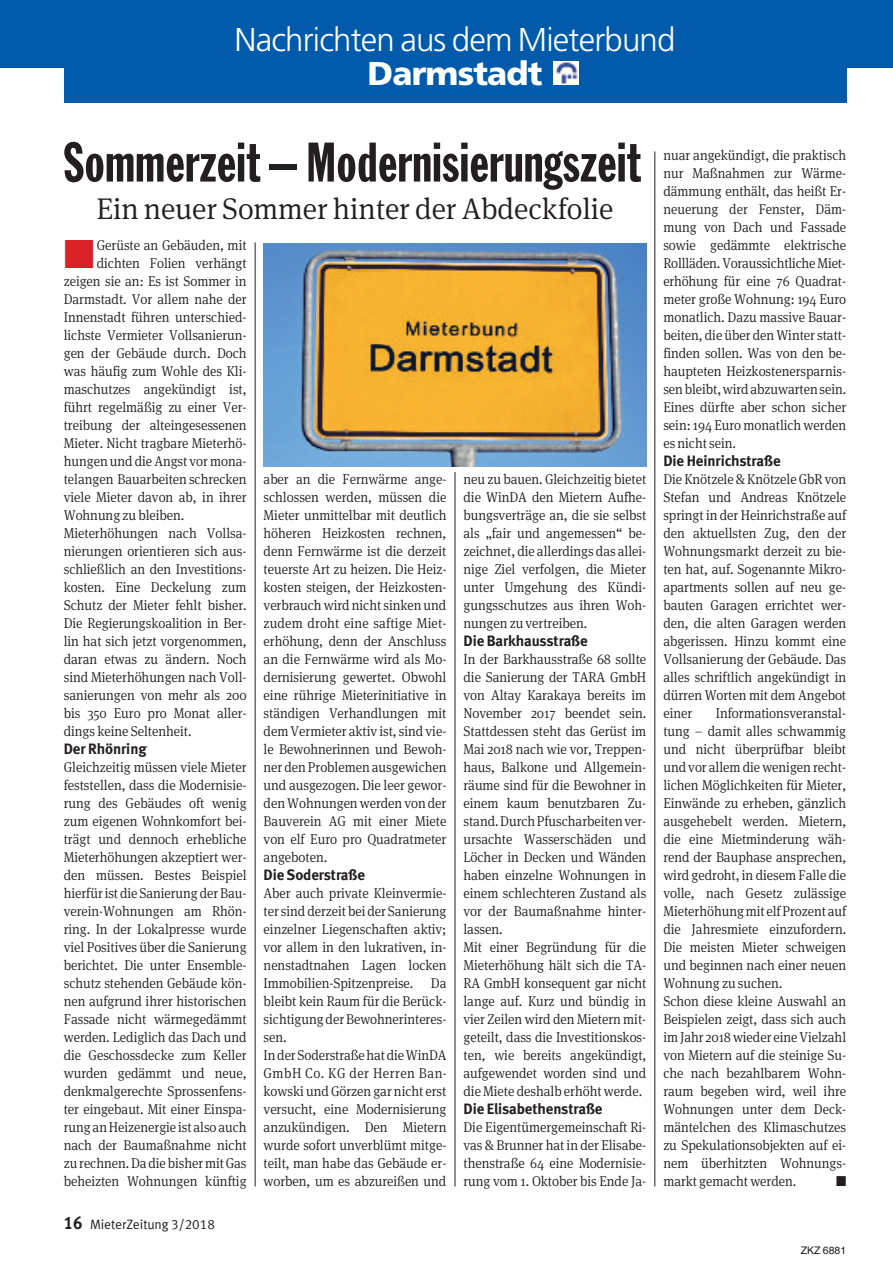
<style>
.page{position:relative;width:893px;height:1263px;background:#fff}
.page>*{position:absolute;margin:0;border:0;box-sizing:border-box;transform-origin:0 0}
.t1{font:54.75px "Franklin Gothic Extra Cond";letter-spacing:.01em;color:#231f20}
.t2{font:300 33px "Frutiger";letter-spacing:-.025em;color:#fff}
.t3{font:900 33px "Frutiger";letter-spacing:-.025em;color:#fff}
.t4{font:300 30px "Meta Serif OT";letter-spacing:-.005em;color:#231f20}
.t5{font:700 15px "VZ Meta LF";letter-spacing:-.005em;color:#231f20}
.t6{font:300 14.25px/18px "Meta Serif OT";letter-spacing:-.005em;color:#231f20;text-align:justify;scale:.94 1}
.t7{font:14.25px "Zapf Dingbats";color:#231f20;scale:.94 1}
.t8{font:13.5px "VZ Meta LF";color:#231f20}
.t9{font:10.5px "Helvetica";color:#231f20}
.s1{color:#db2128}
.s2{font-weight:700;font-size:18px}
</style>
<div class="page">
<hr style="left:255px;top:242px;width:1px;height:944px;background:#231f20">
<hr style="left:455px;top:472px;width:1px;height:714px;background:#231f20">
<hr style="left:655px;top:151px;width:1px;height:1035px;background:#231f20">
<div style="left:64px;top:60px;width:782px;height:42px;background:#015aaa"></div>
<div style="left:0;top:0;width:893px;height:67px;background:#015aaa"></div>
<div style="left:553px;top:62px;width:26px;height:23px;background:#fffef7"></div>
<img style="left:555px;top:62px;width:23px;height:22px">
<img style="left:264px;top:243px;width:382px;height:223px">
<h2 class="t2" style="left:235px;top:26px;width:442px">Nachrichten aus dem Mieterbund</h2>
<h2 class="t3" style="left:368px;top:60px;width:176px">Darmstadt</h2>
<h1 class="t1" style="left:64px;top:143px;width:579px">Sommerzeit – Modernisierungszeit</h1>
<h3 class="t4" style="left:97px;top:197px;width:518px">Ein neuer Sommer hinter der Abdeckfolie</h3>
<p class="t6" style="left:64px;top:237px;width:196px"><span class="s1">■</span> Gerüste an Gebäuden, mit</p>
<p class="t6" style="left:97px;top:255px;width:161px">dichten Folien verhängt</p>
<p class="t6" style="left:64px;top:273px;width:196px">zeigen sie an: Es ist Sommer in</p>
<p class="t6" style="left:64px;top:291px;width:196px">Darmstadt. Vor allem nahe der</p>
<p class="t6" style="left:64px;top:309px;width:196px">Innenstadt führen unterschied-</p>
<p class="t6" style="left:64px;top:327px;width:196px">lichste Vermieter Vollsanierun-</p>
<p class="t6" style="left:64px;top:345px;width:196px">gen der Gebäude durch. Doch</p>
<p class="t6" style="left:64px;top:363px;width:196px">was häufig zum Wohle des Kli-</p>
<p class="t6" style="left:64px;top:381px;width:196px">maschutzes angekündigt ist,</p>
<p class="t6" style="left:64px;top:399px;width:196px">führt regelmäßig zu einer Ver-</p>
<p class="t6" style="left:64px;top:417px;width:196px">treibung der alteingesessenen</p>
<p class="t6" style="left:64px;top:435px;width:196px">Mieter. Nicht tragbare Mieterhö-</p>
<p class="t6" style="left:64px;top:453px;width:196px">hungen und die Angst vor mona-</p>
<p class="t6" style="left:64px;top:471px;width:196px">telangen Bauarbeiten schrecken</p>
<p class="t6" style="left:64px;top:489px;width:196px">viele Mieter davon ab, in ihrer</p>
<p class="t6" style="left:64px;top:507px;width:130px">Wohnung zu bleiben.</p>
<p class="t6" style="left:64px;top:525px;width:196px">Mieterhöhungen nach Vollsa-</p>
<p class="t6" style="left:64px;top:543px;width:196px">nierungen orientieren sich aus-</p>
<p class="t6" style="left:64px;top:561px;width:196px">schließlich an den Investitions-</p>
<p class="t6" style="left:64px;top:579px;width:196px">kosten. Eine Deckelung zum</p>
<p class="t6" style="left:64px;top:597px;width:196px">Schutz der Mieter fehlt bisher.</p>
<p class="t6" style="left:64px;top:615px;width:196px">Die Regierungskoalition in Ber-</p>
<p class="t6" style="left:64px;top:633px;width:196px">lin hat sich jetzt vorgenommen,</p>
<p class="t6" style="left:64px;top:651px;width:196px">daran etwas zu ändern. Noch</p>
<p class="t6" style="left:64px;top:669px;width:196px">sind Mieterhöhungen nach Voll-</p>
<p class="t6" style="left:64px;top:687px;width:196px">sanierungen von mehr als 200</p>
<p class="t6" style="left:64px;top:705px;width:196px">bis 350 Euro pro Monat aller-</p>
<p class="t6" style="left:64px;top:723px;width:137px">dings keine Seltenheit.</p>
<p class="t5" style="left:64px;top:740px;width:84px">Der Rhönring</p>
<p class="t6" style="left:64px;top:759px;width:196px">Gleichzeitig müssen viele Mieter feststellen, dass die Modernisie&shy;rung des Gebäudes oft wenig zum eigenen Wohnkomfort bei&shy;trägt und dennoch erhebliche Mieterhöhungen akzeptiert wer&shy;den müssen. Bestes Beispiel hierfüristdie SanierungderBau&shy;verein-Wohnungen am Rhön&shy;ring. In der Lokalpresse wurde viel Positives über die Sanierung berichtet. Die unter Ensemble&shy;schutz stehenden Gebäude kön&shy;nen aufgrund ihrer historischen Fassade nicht wärmegedämmt werden. Lediglich das Dach und die Geschossdecke zum Keller wurden gedämmt und neue, denkmalgerechte Sprossenfens&shy;ter eingebaut. Mit einer Einspa&shy;rung anHeizenergie ist also auch nach der Baumaßnahme nicht zurechnen.DadiebishermitGas beheizten Wohnungen künftig</p>
<p class="t8" style="left:64px;top:1216px;width:153px"><span class="s2">16</span> MieterZeitung 3/2018</p>
<p class="t6" style="left:264px;top:471px;width:196px">aber an die Fernwärme ange&shy;schlossen werden, müssen die Mieter unmittelbar mit deutlich höheren Heizkosten rechnen, denn Fernwärme ist die derzeit teuerste Art zu heizen. Die Heiz&shy;kosten steigen, der Heizkosten&shy;verbrauch wird nicht sinken und zudem droht eine saftige Miet&shy;erhöhung, denn der Anschluss an die Fernwärme wird als Mo&shy;dernisierung gewertet. Obwohl eine rührige Mieterinitiative in ständigen Verhandlungen mit dem Vermieter aktiv ist, sind vie&shy;le Bewohnerinnen und Bewoh&shy;ner den Problemen ausgewichen und ausgezogen. Die leer gewor&shy;den Wohnungen werden von der Bauverein AG mit einer Miete von elf Euro pro Quadratmeter angeboten.</p>
<p class="t5" style="left:264px;top:866px;width:103px">DieSoderstraße</p>
<p class="t6" style="left:264px;top:885px;width:197px;text-align:left">Aber auch private Kleinvermie&shy;ter sind derzeit bei der Sanierung einzelner Liegenschaften aktiv; vor allem in den lukrativen, in&shy;nenstadtnahen Lagen locken<br>Immobilien-Spitzenpreise. Da bleibt kein Raum für die Berück&shy;sichtigungderBewohnerinteres&shy;sen.<br>InderSoderstraßehatdieWinDA<br>GmbH Co. KG der Herren Ban&shy;kowski und Görzen gar nicht erst versucht, eine Modernisierung anzukündigen. Den Mietern wurde sofort unverblümt mitge&shy;teilt, man habe das Gebäude er&shy;worben, um es abzureißen und</p>
<p class="t6" style="left:463px;top:471px;width:196px">neu zu bauen. Gleichzeitig bietet die WinDA den Mietern Aufhe&shy;bungsverträge an, die sie selbst als „fair und angemessen“ be&shy;zeichnet, die allerdings das allei&shy;nige Ziel verfolgen, die Mieter unter Umgehung des Kündi&shy;gungsschutzes aus ihren Woh&shy;nungen zu vertreiben.</p>
<p class="t5" style="left:463px;top:632px;width:126px">Die Barkhausstraße</p>
<p class="t6" style="left:463px;top:651px;width:196px;text-align:left">In der Barkhausstraße 68 sollte die Sanierung der TARA GmbH von Altay Karakaya bereits im<br>November 2017 beendet sein.<br>Stattdessen steht das Gerüst im<br>Mai 2018 nach wie vor, Treppen&shy;haus, Balkone und Allgemein&shy;räume sind für die Bewohner in einem kaum benutzbaren Zu&shy;stand.DurchPfuscharbeitenver&shy;ursachte Wasserschäden und<br>Löcher in Decken und Wänden haben einzelne Wohnungen in einem schlechteren Zustand als vor der Baumaßnahme hinter&shy;lassen.<br>Mit einer Begründung für die<br>Mieterhöhung hält sich die TA-<br>RA GmbH konsequent gar nicht lange auf. Kurz und bündig in vier Zeilen wird den Mietern mit&shy;geteilt, dass die Investitionskos&shy;ten, wie bereits angekündigt, aufgewendet worden sind und die Miete deshalb erhöht werde.</p>
<p class="t5" style="left:463px;top:1100px;width:141px">Die Elisabethenstraße</p>
<p class="t6" style="left:463px;top:1119px;width:196px">Die Eigentümergemeinschaft Ri&shy;vas &amp; Brunner hat in der Elisabe&shy;thenstraße 64 eine Modernisie&shy;rung vom 1. Oktober bis Ende Ja-</p>
<p class="t6" style="left:663px;top:147px;width:196px">nuar angekündigt, die praktisch nur Maßnahmen zur Wärme&shy;dämmung enthält, das heißt Er&shy;neuerung der Fenster, Däm&shy;mung von Dach und Fassade sowie gedämmte elektrische Rollläden. Voraussichtliche Miet&shy;erhöhung für eine 76 Quadrat&shy;meter große Wohnung: 194 Euro monatlich. Dazu massive Bauar&shy;beiten, die über den Winter statt&shy;finden sollen. Was von den be&shy;haupteten Heizkostenersparnis&shy;senbleibt,wirdabzuwartensein.<br>Eines dürfte aber schon sicher sein: 194 Euro monatlich werden es nicht sein.</p>
<p class="t5" style="left:663px;top:452px;width:119px">Die Heinrichstraße</p>
<p class="t6" style="left:663px;top:471px;width:196px">Die Knötzele &amp; Knötzele GbR von Stefan und Andreas Knötzele springt in der Heinrichstraße auf den aktuellsten Zug, den der Wohnungsmarkt derzeit zu bie&shy;ten hat, auf. Sogenannte Mikro&shy;apartments sollen auf neu ge&shy;bauten Garagen errichtet wer&shy;den, die alten Garagen werden abgerissen. Hinzu kommt eine Vollsanierung der Gebäude. Das alles schriftlich angekündigt in dürren Worten mit dem Angebot einer</p>
<p class="t6" style="left:663px;top:705px;width:196px;text-align:left;text-indent:53px">Informationsveranstal&shy;tung – damit alles schwammig und nicht überprüfbar bleibt und vor allem die wenigen recht&shy;lichen Möglichkeiten für Mieter,<br>Einwände zu erheben, gänzlich ausgehebelt werden. Mietern, die eine Mietminderung wäh&shy;rend der Bauphase ansprechen, wird gedroht, in diesem Falle die volle, nach Gesetz zulässige<br>Mieterhöhungmit elfProzent auf die Jahresmiete einzufordern.<br>Die meisten Mieter schweigen und beginnen nach einer neuen<br>Wohnung zu suchen.<br>Schon diese kleine Auswahl an<br>Beispielen zeigt, dass sich auch im Jahr 2018wieder eineVielzahl von Mietern auf die steinige Su&shy;che nach bezahlbarem Wohn&shy;raum begeben wird, weil ihre<br>Wohnungen unter dem Deck&shy;mäntelchen des Klimaschutzes zu Spekulationsobjekten auf ei&shy;nem überhitzten Wohnungs&shy;markt gemacht werden.</p>
<p class="t7" style="left:836px;top:1173px;width:12px">■</p>
<p class="t9" style="left:801px;top:1244px;width:47px">ZKZ 6881</p>
</div>
